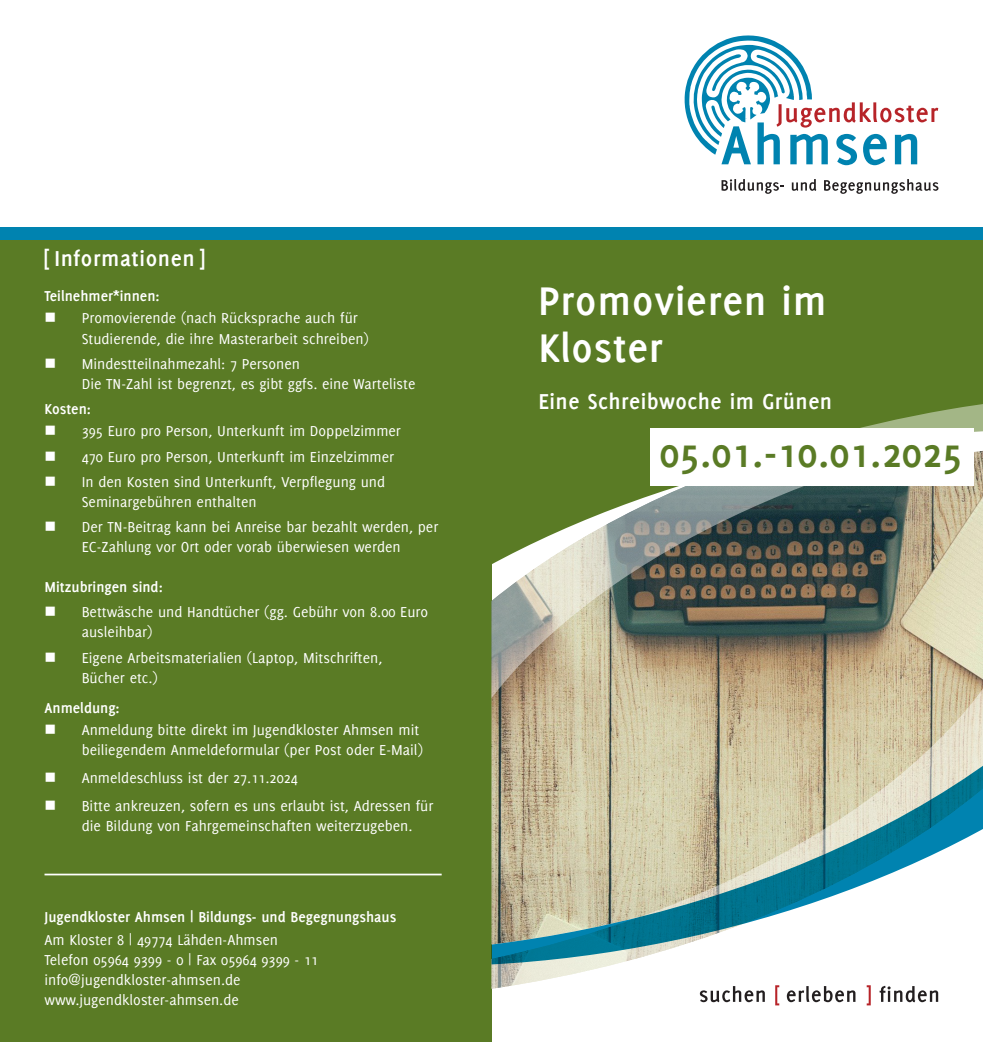
<style>
.page{position:relative;width:983px;height:1042px;background:#fff}
.page>*{position:absolute;margin:0;border:0;box-sizing:border-box;transform-origin:0 0}
.Headline{font:700 43.75px/47.2px "Delicious";letter-spacing:.02em;color:#fff}
.t1{font:700 43.75px "Delicious";letter-spacing:.015em;color:#5a7b25}
.Headline-2{font:700 23.62px "Delicious";letter-spacing:.02em;color:#fff}
.Zwischenüberschrift{font:700 23.62px "Delicious";letter-spacing:.025em;color:#fff}
.Copytext__negativ{font:15.75px/20.1px "Delicious";color:#fff}
.Fließtext__Kategorie{font:700 15.75px "Delicious";color:#fff}
</style>
<div class="page">
<div style="left:491px;top:240px;width:491px;height:161px;background:#5a7b25"></div>
<div style="left:0;top:234px;width:491px;height:808px;background:#5a7b25"></div>
<hr style="left:44px;top:873px;width:397px;height:2px;background:#fff">
<div style="left:0;top:228px;width:982px;height:12px;background:#0083b0"></div>
<svg style="left:699px;top:989px;width:65px;height:13px"></svg>
<svg style="left:775px;top:989px;width:4px;height:16px"></svg>
<svg style="left:786px;top:989px;width:69px;height:13px"></svg>
<svg style="left:866px;top:989px;width:4px;height:16px"></svg>
<svg style="left:879px;top:989px;width:58px;height:13px"></svg>
<svg style="left:684px;top:35px;width:254px;height:130px"></svg>
<svg style="left:721px;top:179px;width:62px;height:15px"></svg>
<svg style="left:791px;top:179px;width:25px;height:12px"></svg>
<svg style="left:824px;top:179px;width:114px;height:15px"></svg>
<svg style="left:491px;top:698px;width:491px;height:291px"></svg>
<svg style="left:491px;top:401px;width:491px;height:297px;background:#98976b"></svg>
<svg style="left:491px;top:758px;width:491px;height:206px"></svg>
<svg style="left:491px;top:430px;width:491px;height:197px;background:#7c856b"></svg>
<div style="left:649px;top:428px;width:323px;height:57px;background:#fff"></div>
<p class="Zwischenüberschrift" style="left:44px;top:244px;width:162px">[ Informationen ]</p>
<p class="Fließtext__Kategorie" style="left:44px;top:287px;width:117px">Teilnehmer*innen:</p>
<p class="Copytext__negativ" style="left:82px;top:308px;width:288px;text-indent:-37px">■ Promovierende (nach Rücksprache auch für<br>Studierende, die ihre Masterarbeit schreiben)</p>
<p class="Copytext__negativ" style="left:82px;top:353px;width:335px;text-indent:-37px">■ Mindestteilnahmezahl: 7 Personen<br>Die TN-Zahl ist begrenzt, es gibt ggfs. eine Warteliste</p>
<p class="Fließtext__Kategorie" style="left:44px;top:400px;width:48px">Kosten:</p>
<p class="Copytext__negativ" style="left:44px;top:421px;width:358px">■ 395 Euro pro Person, Unterkunft im Doppelzimmer</p>
<p class="Copytext__negativ" style="left:44px;top:446px;width:351px">■ 470 Euro pro Person, Unterkunft im Einzelzimmer</p>
<p class="Copytext__negativ" style="left:82px;top:471px;width:305px;text-indent:-37px">■ In den Kosten sind Unterkunft, Verpflegung und<br>Seminargebühren enthalten</p>
<p class="Copytext__negativ" style="left:44px;top:516px;width:395px;text-align:center">■ Der TN-Beitrag kann bei Anreise bar bezahlt werden, per<br>EC-Zahlung vor Ort oder vorab überwiesen werden</p>
<p class="Fließtext__Kategorie" style="left:44px;top:578px;width:120px">Mitzubringen sind:</p>
<p class="Copytext__negativ" style="left:82px;top:602px;width:348px;text-indent:-37px">■ Bettwäsche und Handtücher (gg. Gebühr von 8.00 Euro ausleihbar)</p>
<p class="Copytext__negativ" style="left:82px;top:647px;width:302px;text-indent:-37px">■ Eigene Arbeitsmaterialien (Laptop, Mitschriften,<br>Bücher etc.)</p>
<p class="Fließtext__Kategorie" style="left:44px;top:698px;width:77px">Anmeldung:</p>
<p class="Copytext__negativ" style="left:44px;top:720px;width:380px;text-align:right">■ Anmeldung bitte direkt im Jugendkloster Ahmsen mit beiliegendem Anmeldeformular (per Post oder E-Mail)</p>
<p class="Copytext__negativ" style="left:44px;top:767px;width:255px">■ Anmeldeschluss ist der 27.11.2024</p>
<p class="Copytext__negativ" style="left:82px;top:795px;width:353px;text-indent:-37px">■ Bitte ankreuzen, sofern es uns erlaubt ist, Adressen für die Bildung von Fahrgemeinschaften weiterzugeben.</p>
<p class="Fließtext__Kategorie" style="left:44px;top:908px;width:353px">Jugendkloster Ahmsen | Bildungs- und Begegnungshaus</p>
<p class="Copytext__negativ" style="left:44px;top:929px;width:275px">Am Kloster 8 | 49774 Lähden-Ahmsen Telefon 05964 9399 - 0 | Fax 05964 9399 - 11 info@jugendkloster-ahmsen.de www.jugendkloster-ahmsen.de</p>
<p class="Headline" style="left:538px;top:276px;width:290px">Promovieren im<br>Kloster</p>
<p class="Headline-2" style="left:538px;top:388px;width:295px">Eine Schreibwoche im Grünen</p>
<p class="t1" style="left:659px;top:428px;width:304px">05.01.-10.01.2025</p>
</div>
